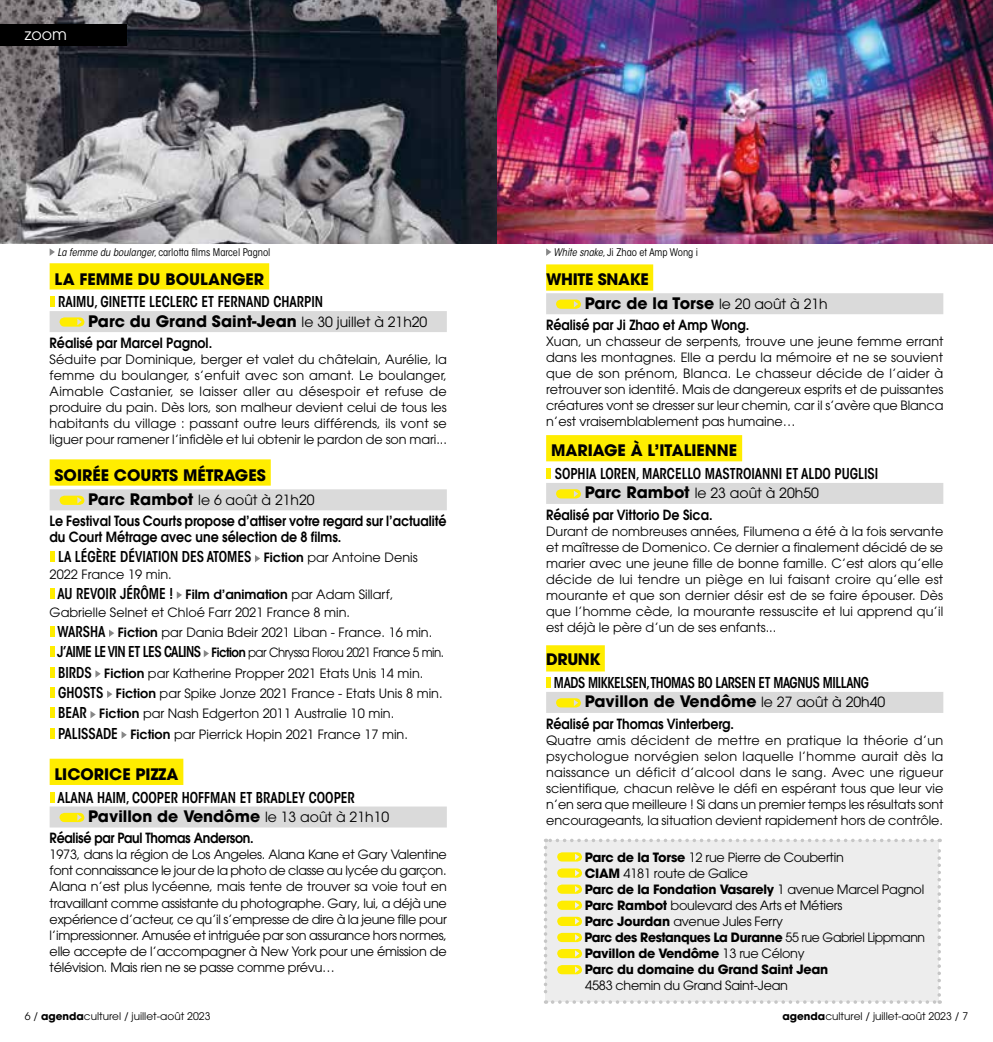
<style>
.page{position:relative;width:993px;height:1042px;background:#fff}
.page>*{position:absolute;margin:0;border:0;box-sizing:border-box;transform-origin:0 0}
.t1{font:700 15.75px "ITC Avant Garde Pro";color:#000}
.t2{font:700 15.75px/24.2px "ITC Avant Garde Pro";letter-spacing:-.02em;color:#000}
.t3{font:15.75px "ITC Avant Garde Pro";color:#fff}
.t4{font:600 condensed 14.88px "ITC Avant Garde Std";color:#000;scale:.92 1}
.t5{font:600 condensed 14.88px "ITC Avant Garde Std";letter-spacing:-.025em;color:#000;scale:.9 1}
.t6{font:600 14px/21px "ITC Avant Garde Pro";color:#000;scale:.9 1}
.t7{font:600 14px "ITC Avant Garde Pro";letter-spacing:-.02em;color:#000;scale:.9 1}
.t8{font:12.78px/16.1px "ITC Avant Garde Pro";color:#000;text-align:justify}
.t9{font:700 12.78px/16.1px "ITC Avant Garde Pro";letter-spacing:-.02em;color:#000}
.t10{font:12.78px "ITC Avant Garde Pro";letter-spacing:-.02em;color:#000}
.t11{font:condensed 10.5px "ITC Avant Garde Std";color:#000}
.t12{font:10.5px "ITC Avant Garde Pro";color:#000}
.s1{font-style:italic}
.s2{font-weight:400;font-size:14px}
.s3{font-weight:700;font-size:15.75px}
.s4{font-weight:400}
.s5{font-family:"ITC Avant Garde Pro";font-stretch:normal;font-size:12.78px}
.s6{font-family:"ITC Avant Garde Pro";font-weight:400;font-stretch:normal;font-size:12.78px}
.s7{font-family:"ITC Avant Garde Std";font-weight:600;font-stretch:condensed;font-size:14.88px}
.s8{font-weight:600}
.s9{font-weight:700}
</style>
<div class="page">
<svg style="left:546px;top:248px;width:5px;height:8px"></svg>
<img style="left:0;top:0;width:992px;height:243px">
<div style="left:0;top:25px;width:126px;height:21px;background:#000"></div>
<svg style="left:50px;top:248px;width:5px;height:8px"></svg>
<div style="left:50px;top:459px;width:221px;height:27px;background:#ffed00"></div>
<div style="left:50px;top:489px;width:396px;height:21px;background:#dadada"></div>
<svg style="left:60px;top:496px;width:24px;height:9px"></svg>
<div style="left:50px;top:551px;width:5px;height:11px;background:#ffed00"></div>
<svg style="left:255px;top:555px;width:5px;height:7px"></svg>
<div style="left:50px;top:588px;width:5px;height:11px;background:#ffed00"></div>
<svg style="left:177px;top:591px;width:5px;height:8px"></svg>
<div style="left:50px;top:626px;width:5px;height:11px;background:#ffed00"></div>
<svg style="left:109px;top:629px;width:5px;height:8px"></svg>
<div style="left:50px;top:646px;width:5px;height:11px;background:#ffed00"></div>
<svg style="left:204px;top:650px;width:5px;height:7px"></svg>
<div style="left:50px;top:667px;width:5px;height:11px;background:#ffed00"></div>
<svg style="left:95px;top:670px;width:6px;height:8px"></svg>
<div style="left:50px;top:687px;width:5px;height:11px;background:#ffed00"></div>
<svg style="left:107px;top:690px;width:5px;height:8px"></svg>
<div style="left:50px;top:707px;width:5px;height:11px;background:#ffed00"></div>
<svg style="left:90px;top:711px;width:6px;height:7px"></svg>
<div style="left:50px;top:728px;width:5px;height:11px;background:#ffed00"></div>
<svg style="left:121px;top:731px;width:6px;height:8px"></svg>
<div style="left:50px;top:263px;width:219px;height:26px;background:#ffed00"></div>
<div style="left:50px;top:311px;width:396px;height:21px;background:#dadada"></div>
<div style="left:50px;top:296px;width:5px;height:11px;background:#ffed00"></div>
<svg style="left:60px;top:317px;width:24px;height:10px"></svg>
<div style="left:50px;top:759px;width:133px;height:26px;background:#ffed00"></div>
<div style="left:50px;top:806px;width:396px;height:21px;background:#dadada"></div>
<div style="left:50px;top:792px;width:5px;height:11px;background:#ffed00"></div>
<svg style="left:60px;top:813px;width:24px;height:9px"></svg>
<div style="left:546px;top:264px;width:107px;height:27px;background:#ffed00"></div>
<div style="left:546px;top:293px;width:397px;height:21px;background:#dadada"></div>
<svg style="left:556px;top:299px;width:24px;height:10px"></svg>
<div style="left:546px;top:435px;width:196px;height:26px;background:#ffed00"></div>
<div style="left:546px;top:483px;width:397px;height:21px;background:#dadada"></div>
<div style="left:546px;top:468px;width:5px;height:11px;background:#ffed00"></div>
<svg style="left:556px;top:489px;width:24px;height:9px"></svg>
<div style="left:544px;top:838px;width:396px;height:166px;background:#ededed"></div>
<div style="left:546px;top:645px;width:58px;height:26px;background:#ffed00"></div>
<div style="left:546px;top:692px;width:397px;height:21px;background:#dadada"></div>
<div style="left:546px;top:677px;width:5px;height:11px;background:#ffed00"></div>
<svg style="left:556px;top:698px;width:24px;height:9px"></svg>
<p class="t3" style="left:25px;top:25px;width:44px">zoom</p>
<p class="t11" style="left:57px;top:246px;width:214px"><span class="s1">La femme du boulanger</span>, carlotta films Marcel Pagnol</p>
<p class="t1" style="left:55px;top:268px;width:211px">LA FEMME DU BOULANGER</p>
<p class="t4" style="left:58px;top:293px;width:289px">RAIMU, GINETTE LECLERC ET FERNAND CHARPIN</p>
<p class="t1" style="left:88px;top:310px;width:340px">Parc du Grand Saint-Jean <span class="s2">le 30 juillet à 21h20</span></p>
<p class="t6" style="left:50px;top:332px;width:182px">Réalisé par Marcel Pagnol.</p>
<p class="t8" style="left:50px;top:351px;width:398px">Séduite par Dominique, berger et valet du châtelain, Aurélie, la femme du boulanger, s’enfuit avec son amant. Le boulanger, Aimable Castanier, se laisser aller au désespoir et refuse de produire du pain. Dès lors, son malheur devient celui de tous les habitants du village : passant outre leurs différends, ils vont se liguer pour ramener l’infidèle et lui obtenir le pardon de son mari...</p>
<p class="t1" style="left:55px;top:464px;width:213px">SOIRÉE COURTS MÉTRAGES</p>
<p class="t6" style="left:50px;top:489px;width:442px;text-indent:39px"><span class="s3">Parc Rambot</span> <span class="s4">le 6 août à 21h20<br></span>Le Festival Tous Courts propose d’attiser votre regard sur l’actualité</p>
<p class="t6" style="left:50px;top:526px;width:325px">du Court Métrage avec une sélection de 8 films.</p>
<p class="t4" style="left:58px;top:548px;width:392px">LA LÉGÈRE DÉVIATION DES ATOMES <span class="s5">Fiction</span> <span class="s6">par Antoine Denis</span></p>
<p class="t8" style="left:50px;top:565px;width:123px">2022 France 19 min.</p>
<p class="t4" style="left:57px;top:584px;width:367px">AU REVOIR JÉRÔME ! <span class="s5">Film d’animation</span> <span class="s6">par Adam Sillarf,</span></p>
<p class="t8" style="left:57px;top:602px;width:388px;line-height:20.3px;text-align:left;text-indent:-7px">Gabrielle Selnet et Chloé Farr 2021 France 8 min.<br><span class="s7">WARSHA</span> <span class="s8">Fiction</span> par Dania Bdeir 2021 Liban - France. 16 min.<br><span class="s7">J’AIME LE VIN ET LES CALINS</span> <span class="s8">Fiction</span> par Chryssa Florou 2021 France 5 min.<br><span class="s7">BIRDS</span> <span class="s8">Fiction</span> par Katherine Propper 2021 Etats Unis 14 min.<br><span class="s7">GHOSTS</span> <span class="s8">Fiction</span> par Spike Jonze 2021 France - Etats Unis 8 min.<br><span class="s7">BEAR</span> <span class="s8">Fiction</span> par Nash Edgerton 2011 Australie 10 min.<br><span class="s7">PALISSADE</span> <span class="s8">Fiction</span> par Pierrick Hopin 2021 France 17 min.</p>
<p class="t1" style="left:55px;top:763px;width:125px">LICORICE PIZZA</p>
<p class="t4" style="left:57px;top:788px;width:325px">ALANA HAIM, COOPER HOFFMAN ET BRADLEY COOPER</p>
<p class="t1" style="left:88px;top:806px;width:302px">Pavillon de Vendôme <span class="s2">le 13 août à 21h10</span></p>
<p class="t7" style="left:50px;top:829px;width:228px">Réalisé par Paul Thomas Anderson.</p>
<p class="t8" style="left:50px;top:846px;width:399px">1973, dans la région de Los Angeles. Alana Kane et Gary Valentine font connaissance le jour de la photo de classe au lycée du garçon.<br>Alana n’est plus lycéenne, mais tente de trouver sa voie tout en travaillant comme assistante du photographe. Gary, lui, a déjà une expérience d’acteur, ce qu’il s’empresse de dire à la jeune fille pour l’impressionner. Amusée et intriguée par son assurance hors normes, elle accepte de l’accompagner à New York pour une émission de télévision. Mais rien ne se passe comme prévu…</p>
<p class="t11" style="left:553px;top:246px;width:146px"><span class="s1">White snake</span>, Ji Zhao et Amp Wong i</p>
<p class="t2" style="left:584px;top:266px;width:244px;text-indent:-39px">WHITE SNAKE<br>Parc de la Torse <span class="s2">le 20 août à 21h</span></p>
<p class="t6" style="left:546px;top:314px;width:227px">Réalisé par Ji Zhao et Amp Wong.</p>
<p class="t8" style="left:546px;top:333px;width:399px">Xuan, un chasseur de serpents, trouve une jeune femme errant dans les montagnes. Elle a perdu la mémoire et ne se souvient que de son prénom, Blanca. Le chasseur décide de l’aider à retrouver son identité. Mais de dangereux esprits et de puissantes créatures vont se dresser sur leur chemin, car il s’avère que Blanca n’est vraisemblablement pas humaine…</p>
<p class="t1" style="left:551px;top:440px;width:187px">MARIAGE À L’ITALIENNE</p>
<p class="t4" style="left:554px;top:464px;width:353px">SOPHIA LOREN, MARCELLO MASTROIANNI ET ALDO PUGLISI</p>
<p class="t6" style="left:546px;top:483px;width:304px;text-indent:39px"><span class="s3">Parc Rambot</span> <span class="s4">le 23 août à 20h50<br></span>Réalisé par Vittorio De Sica.</p>
<p class="t8" style="left:546px;top:523px;width:398px">Durant de nombreuses années, Filumena a été à la fois servante et maîtresse de Domenico. Ce dernier a finalement décidé de se marier avec une jeune fille de bonne famille. C’est alors qu’elle décide de lui tendre un piège en lui faisant croire qu’elle est mourante et que son dernier désir est de se faire épouser. Dès que l’homme cède, la mourante ressuscite et lui apprend qu’il est déjà le père d’un de ses enfants...</p>
<p class="t1" style="left:546px;top:649px;width:56px">DRUNK</p>
<p class="t5" style="left:553px;top:673px;width:351px">MADS MIKKELSEN,THOMAS BO LARSEN ET MAGNUS MILLANG</p>
<p class="t1" style="left:584px;top:691px;width:302px">Pavillon de Vendôme <span class="s2">le 27 août à 20h40</span></p>
<p class="t6" style="left:546px;top:713px;width:210px">Réalisé par Thomas Vinterberg.</p>
<p class="t8" style="left:546px;top:732px;width:398px">Quatre amis décident de mettre en pratique la théorie d’un psychologue norvégien selon laquelle l’homme aurait dès la naissance un déficit d’alcool dans le sang. Avec une rigueur scientifique, chacun relève le défi en espérant tous que leur vie n’en sera que meilleure ! Si dans un premier temps les résultats sont encourageants, la situation devient rapidement hors de contrôle.</p>
<p class="t9" style="left:584px;top:848px;width:342px">Parc de la Torse <span class="s4">12 rue Pierre de Coubertin<br></span>CIAM <span class="s4">4181 route de Galice<br></span>Parc de la Fondation Vasarely <span class="s4">1 avenue Marcel Pagnol </span>Parc Rambot <span class="s4">boulevard des Arts et Métiers<br></span>Parc Jourdan <span class="s4">avenue Jules Ferry<br></span>Parc des Restanques La Duranne <span class="s4">55 rue Gabriel Lippmann </span>Pavillon de Vendôme <span class="s4">13 rue Célony<br></span>Parc du domaine du Grand Saint Jean</p>
<p class="t10" style="left:585px;top:978px;width:204px">4583 chemin du Grand Saint-Jean</p>
<p class="t12" style="left:25px;top:1009px;width:187px">6 / <span class="s9">agenda</span>culturel / juillet-août 2023</p>
<p class="t12" style="left:782px;top:1009px;width:187px"><span class="s9">agenda</span>culturel / juillet-août 2023 / 7</p>
</div>
